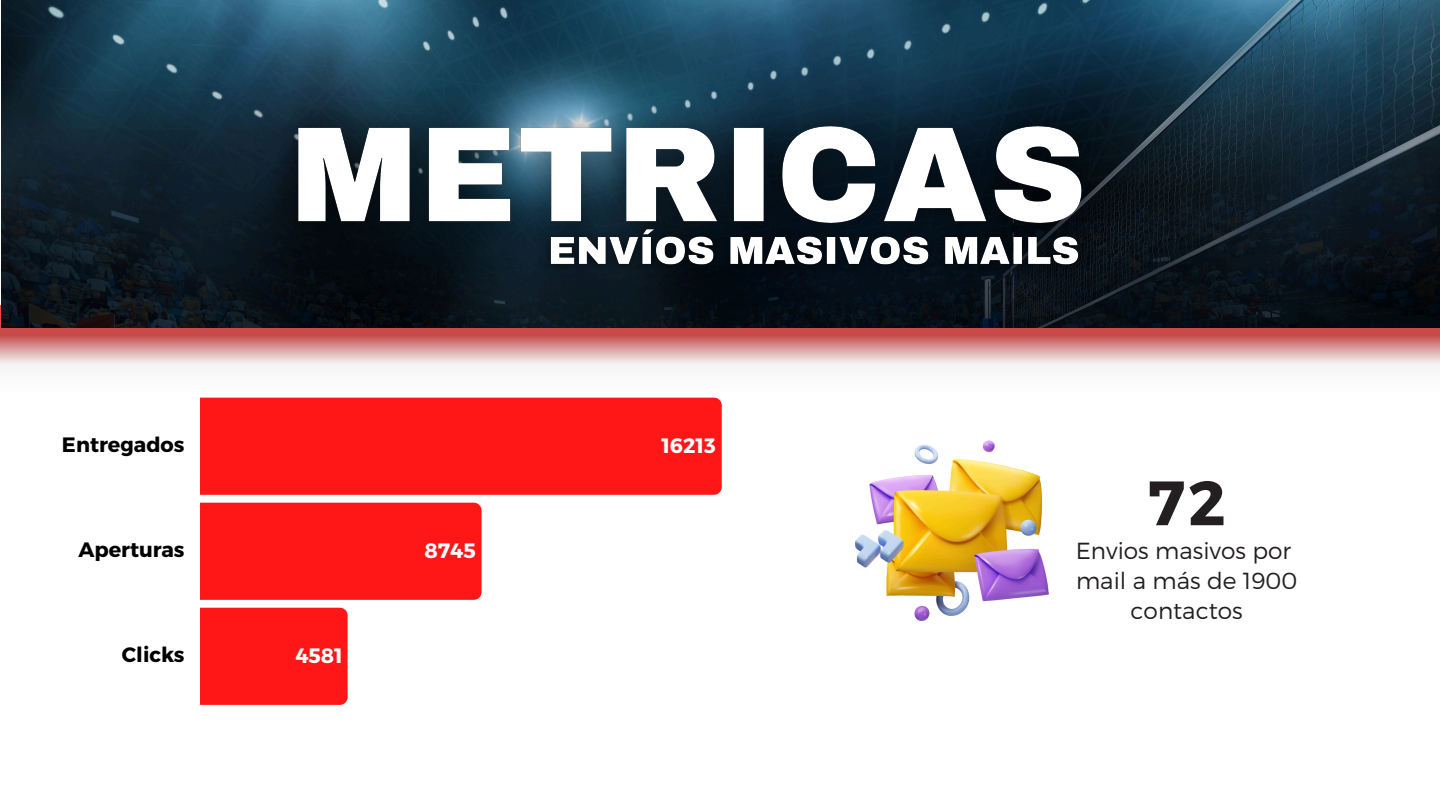
<style>
.page{position:relative;width:1440px;height:810px;background:#fff}
.page>*{position:absolute;margin:0;border:0;box-sizing:border-box;transform-origin:0 0}
.t1{font:700 62.5px "Montserrat";color:#231f20}
.t2{font:300 23.2px/30px "Montserrat";color:#231f20;text-align:center}
.t3{font:700 20.8px "Montserrat";color:#000}
.t4{font:700 20.8px "Montserrat";color:#fff}
</style>
<div class="page">
<svg style="left:0;top:306px;width:1440px;height:61px;background:#da9898"></svg>
<img style="left:1px;top:0;width:1439px;height:328px">
<img style="left:855px;top:441px;width:194px;height:179px">
<div style="left:200px;top:398px;width:522px;height:97px;background:#ff1616"></div>
<div style="left:200px;top:503px;width:282px;height:97px;background:#ff1616"></div>
<div style="left:200px;top:608px;width:148px;height:97px;background:#ff1616"></div>
<img style="left:239px;top:71px;width:901px;height:215px">
<img style="left:534px;top:213px;width:563px;height:71px">
<p class="t3" style="left:62px;top:431px;width:124px">Entregados</p>
<p class="t4" style="left:661px;top:432px;width:56px">16213</p>
<p class="t3" style="left:78px;top:537px;width:108px">Aperturas</p>
<p class="t4" style="left:425px;top:537px;width:53px">8745</p>
<p class="t1" style="left:1148px;top:462px;width:79px">72</p>
<p class="t2" style="left:1076px;top:535px;width:217px">Envios masivos por</p>
<p class="t2" style="left:1076px;top:565px;width:223px">mail a más de 1900 contactos</p>
<p class="t3" style="left:122px;top:642px;width:64px">Clicks</p>
<p class="t4" style="left:295px;top:642px;width:49px">4581</p>
</div>
